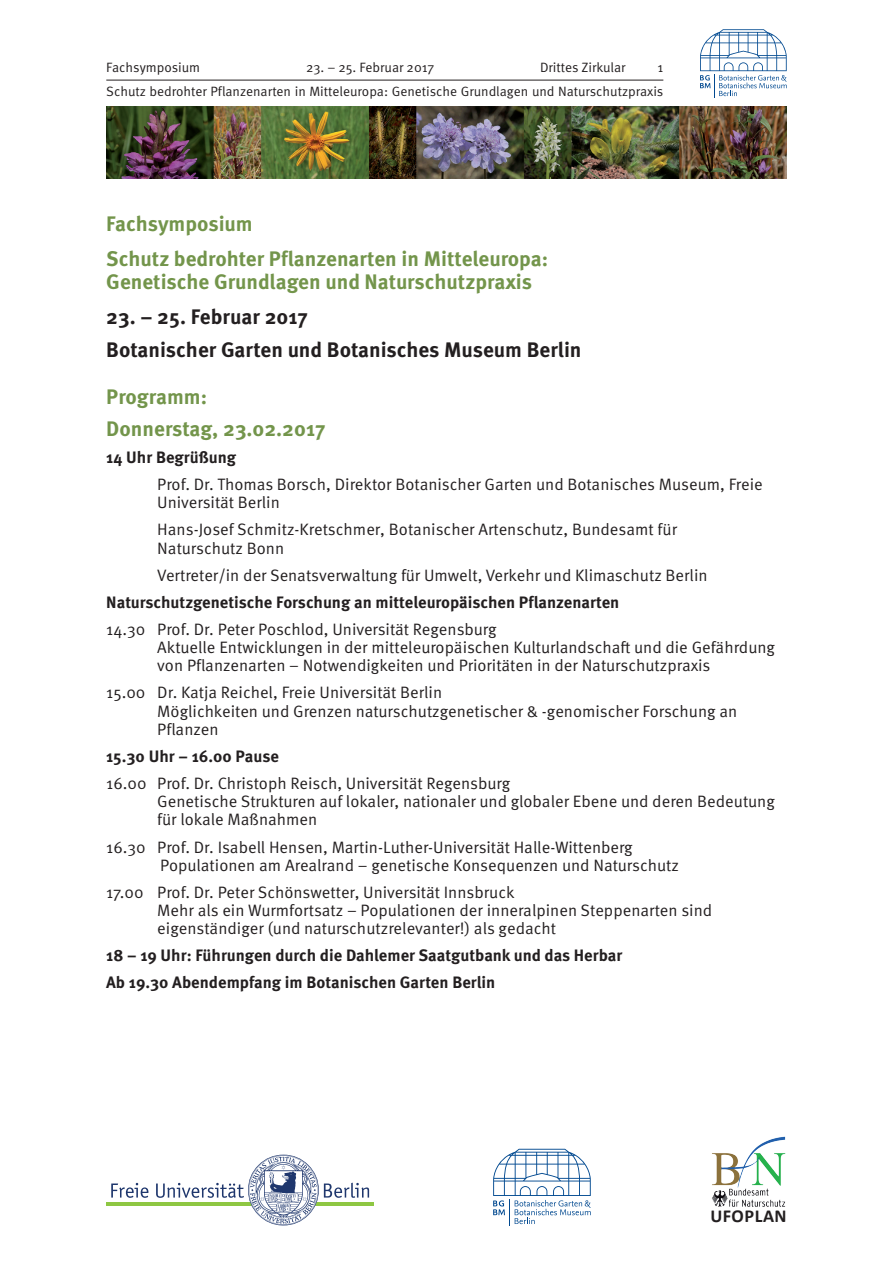
<style>
.page{position:relative;width:893px;height:1263px;background:#fff}
.page>*{position:absolute;margin:0;border:0;box-sizing:border-box;transform-origin:0 0}
.t1{font:700 21px/35.1px "Meta Pro";color:#73954b}
.t2{font:700 21px/32.1px "Meta Pro";color:#231f20}
.t3{font:700 18.3px "Calibri";letter-spacing:.03em;color:#231f20}
.t4{font:16.5px/18.1px "Meta Pro Norm";color:#231f20}
.t5{font:700 16.5px/27.2px "Meta Pro";color:#231f20}
.t6{font:13.5px/23.9px "Meta Pro Norm";color:#231f20;text-align:right}
</style>
<div class="page">
<hr style="left:106px;top:80px;width:557px;height:1px;background:#231f20">
<svg style="left:700px;top:29px;width:87px;height:68px"></svg>
<img style="left:106px;top:107px;width:681px;height:71px">
<svg style="left:493px;top:1149px;width:98px;height:76px"></svg>
<svg style="left:111px;top:1183px;width:37px;height:15px"></svg>
<hr style="left:106px;top:1202px;width:268px;height:4px;background:#8ec742">
<svg style="left:156px;top:1155px;width:213px;height:70px"></svg>
<img style="left:712px;top:1137px;width:74px;height:70px">
<p class="t6" style="left:106px;top:55px;width:95px">Fachsymposium</p>
<p class="t6" style="left:306px;top:55px;width:130px">23. – 25. Februar 2017</p>
<p class="t6" style="left:540px;top:55px;width:87px">Drittes Zirkular</p>
<p class="t6" style="left:106px;top:55px;width:559px">1<br>Schutz bedrohter Pflanzenarten in Mitteleuropa: Genetische Grundlagen und Naturschutzpraxis</p>
<p class="t1" style="left:106px;top:205px;width:443px">Fachsymposium<br>Schutz bedrohter Pflanzenarten in Mitteleuropa:</p>
<p class="t1" style="left:106px;top:263px;width:427px">Genetische Grundlagen und Naturschutzpraxis</p>
<p class="t2" style="left:106px;top:300px;width:477px">23. – 25. Februar 2017<br>Botanischer Garten und Botanisches Museum Berlin</p>
<p class="t1" style="left:106px;top:379px;width:221px;line-height:32.1px">Programm:<br>Donnerstag, 23.02.2017</p>
<p class="t5" style="left:106px;top:443px;width:131px">14 Uhr Begrüßung</p>
<p class="t4" style="left:157px;top:474px;width:607px">Prof. Dr. Thomas Borsch, Direktor Botanischer Garten und Botanisches Museum, Freie<br>Universität Berlin</p>
<p class="t4" style="left:157px;top:520px;width:521px">Hans-Josef Schmitz-Kretschmer, Botanischer Artenschutz, Bundesamt für<br>Naturschutz Bonn</p>
<p class="t4" style="left:157px;top:565px;width:552px">Vertreter/in der Senatsverwaltung für Umwelt, Verkehr und Klimaschutz Berlin</p>
<p class="t5" style="left:106px;top:587px;width:515px">Naturschutzgenetische Forschung an mitteleuropäischen Pflanzenarten</p>
<p class="t4" style="left:157px;top:619px;width:619px;text-indent:-51px">14.30 Prof. Dr. Peter Poschlod, Universität Regensburg<br>Aktuelle Entwicklungen in der mitteleuropäischen Kulturlandschaft und die Gefährdung von Pflanzenarten – Notwendigkeiten und Prioritäten in der Naturschutzpraxis</p>
<p class="t4" style="left:157px;top:683px;width:581px;text-indent:-51px">15.00 Dr. Katja Reichel, Freie Universität Berlin<br>Möglichkeiten und Grenzen naturschutzgenetischer &amp; -genomischer Forschung an<br>Pflanzen</p>
<p class="t5" style="left:106px;top:741px;width:174px">15.30 Uhr – 16.00 Pause</p>
<p class="t4" style="left:157px;top:773px;width:619px;text-indent:-51px">16.00 Prof. Dr. Christoph Reisch, Universität Regensburg<br>Genetische Strukturen auf lokaler, nationaler und globaler Ebene und deren Bedeutung für lokale Maßnahmen</p>
<p class="t4" style="left:160px;top:837px;width:520px;text-indent:-54px">16.30 Prof. Dr. Isabell Hensen, Martin-Luther-Universität Halle-Wittenberg<br>Populationen am Arealrand – genetische Konsequenzen und Naturschutz</p>
<p class="t4" style="left:157px;top:882px;width:556px;text-indent:-51px">17.00 Prof. Dr. Peter Schönswetter, Universität Innsbruck<br>Mehr als ein Wurmfortsatz – Populationen der inneralpinen Steppenarten sind eigenständiger (und naturschutzrelevanter!) als gedacht</p>
<p class="t5" style="left:106px;top:941px;width:518px">18 – 19 Uhr: Führungen durch die Dahlemer Saatgutbank und das Herbar<br>Ab 19.30 Abendempfang im Botanischen Garten Berlin</p>
<p class="t3" style="left:710px;top:1205px;width:78px">UFOPLAN</p>
</div>
